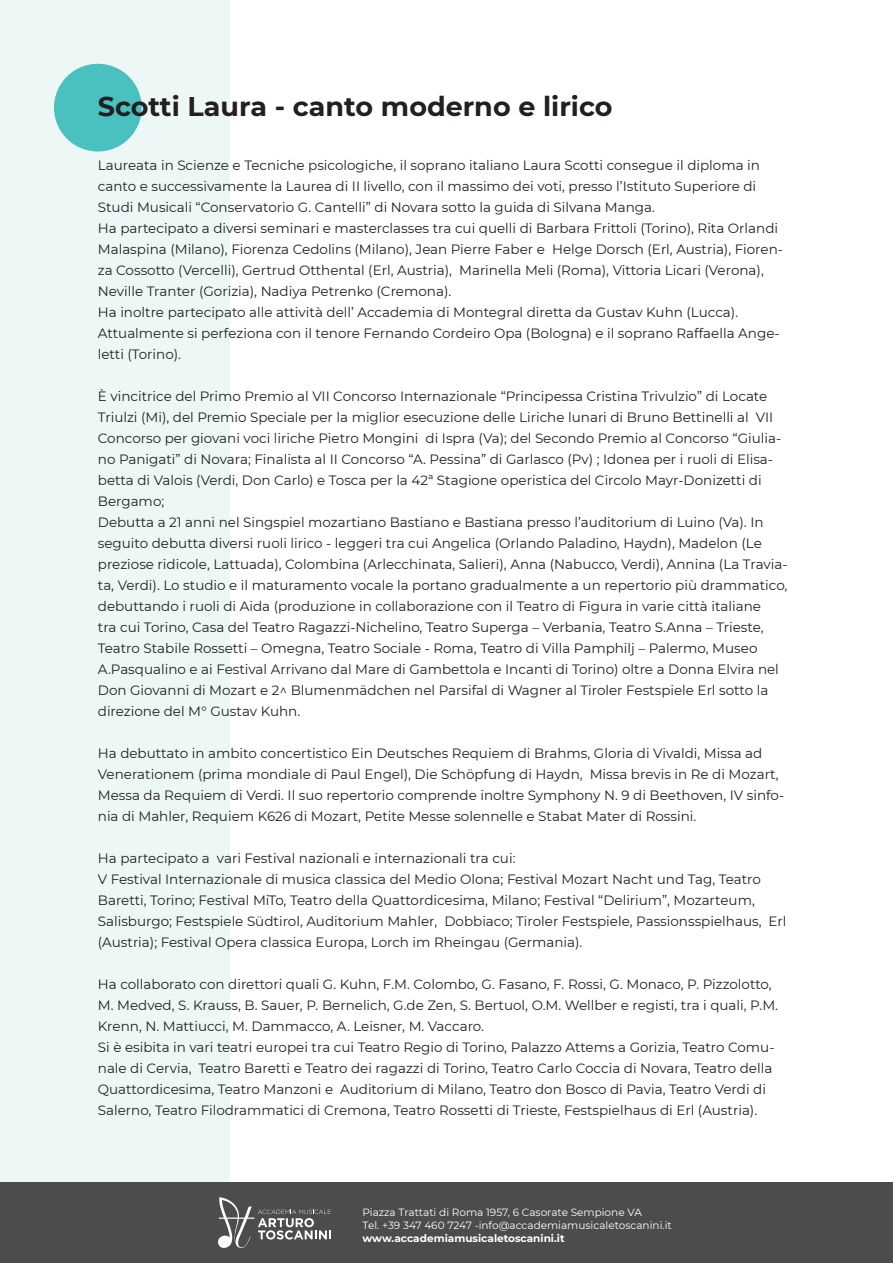
<style>
.page{position:relative;width:893px;height:1263px;background:#fff}
.page>*{position:absolute;margin:0;border:0;box-sizing:border-box;transform-origin:0 0}
.t1{font:700 27px "Montserrat";color:#231f20}
.t2{font:13.5px/21px "Montserrat";color:#231f20}
.t3{font:10.5px/12.6px "Montserrat";color:#fff}
.t4{font:700 10.5px "Montserrat";color:#fff}
</style>
<div class="page">
<div style="left:0;top:0;width:230px;height:1182px;background:#ecf7f6"></div>
<div style="left:0;top:1182px;width:893px;height:81px;background:#4b4c4d"></div>
<div style="left:54px;top:64px;width:88px;height:87px;background:#49c1bf;border-radius:50%"></div>
<svg style="left:218px;top:1197px;width:113px;height:51px"></svg>
<h1 class="t1" style="left:98px;top:87px;width:516px">Scotti Laura - canto moderno e lirico</h1>
<p class="t2" style="left:98px;top:154px;width:687px">Laureata in Scienze e Tecniche psicologiche, il soprano italiano Laura Scotti consegue il diploma in canto e successivamente la Laurea di II livello, con il massimo dei voti, presso l’Istituto Superiore di Studi Musicali “Conservatorio G. Cantelli” di Novara sotto la guida di Silvana Manga.<br>Ha partecipato a diversi seminari e masterclasses tra cui quelli di Barbara Frittoli (Torino), Rita Orlandi Malaspina (Milano), Fiorenza Cedolins (Milano), Jean Pierre Faber e Helge Dorsch (Erl, Austria), Fioren&shy;za Cossotto (Vercelli), Gertrud Otthental (Erl, Austria), Marinella Meli (Roma), Vittoria Licari (Verona), Neville Tranter (Gorizia), Nadiya Petrenko (Cremona).<br>Ha inoltre partecipato alle attività dell’ Accademia di Montegral diretta da Gustav Kuhn (Lucca).<br>Attualmente si perfeziona con il tenore Fernando Cordeiro Opa (Bologna) e il soprano Raffaella Ange&shy;letti (Torino).</p>
<p class="t2" style="left:98px;top:385px;width:691px">È vincitrice del Primo Premio al VII Concorso Internazionale “Principessa Cristina Trivulzio” di Locate Triulzi (Mi), del Premio Speciale per la miglior esecuzione delle Liriche lunari di Bruno Bettinelli al VII Concorso per giovani voci liriche Pietro Mongini di Ispra (Va); del Secondo Premio al Concorso “Giulia&shy;no Panigati” di Novara; Finalista al II Concorso “A. Pessina” di Garlasco (Pv) ; Idonea per i ruoli di Elisa&shy;betta di Valois (Verdi, Don Carlo) e Tosca per la 42ª Stagione operistica del Circolo Mayr-Donizetti di Bergamo;<br>Debutta a 21 anni nel Singspiel mozartiano Bastiano e Bastiana presso l’auditorium di Luino (Va). In seguito debutta diversi ruoli lirico - leggeri tra cui Angelica (Orlando Paladino, Haydn), Madelon (Le preziose ridicole, Lattuada), Colombina (Arlecchinata, Salieri), Anna (Nabucco, Verdi), Annina (La Travia&shy;ta, Verdi). Lo studio e il maturamento vocale la portano gradualmente a un repertorio più drammatico, debuttando i ruoli di Aida (produzione in collaborazione con il Teatro di Figura in varie città italiane<br>tra cui Torino, Casa del Teatro Ragazzi-Nichelino, Teatro Superga – Verbania, Teatro S.Anna – Trieste, Teatro Stabile Rossetti – Omegna, Teatro Sociale - Roma, Teatro di Villa Pamphilj – Palermo, Museo A.Pasqualino e ai Festival Arrivano dal Mare di Gambettola e Incanti di Torino) oltre a Donna Elvira nel Don Giovanni di Mozart e 2^ Blumenmädchen nel Parsifal di Wagner al Tiroler Festspiele Erl sotto la direzione del M° Gustav Kuhn.</p>
<p class="t2" style="left:98px;top:742px;width:688px">Ha debuttato in ambito concertistico Ein Deutsches Requiem di Brahms, Gloria di Vivaldi, Missa ad Venerationem (prima mondiale di Paul Engel), Die Schöpfung di Haydn, Missa brevis in Re di Mozart, Messa da Requiem di Verdi. Il suo repertorio comprende inoltre Symphony N. 9 di Beethoven, IV sinfo&shy;nia di Mahler, Requiem K626 di Mozart, Petite Messe solennelle e Stabat Mater di Rossini.</p>
<p class="t2" style="left:98px;top:847px;width:690px">Ha partecipato a vari Festival nazionali e internazionali tra cui:<br>V Festival Internazionale di musica classica del Medio Olona; Festival Mozart Nacht und Tag, Teatro Baretti, Torino; Festival MiTo, Teatro della Quattordicesima, Milano; Festival “Delirium”, Mozarteum, Salisburgo; Festspiele Südtirol, Auditorium Mahler, Dobbiaco; Tiroler Festspiele, Passionsspielhaus, Erl (Austria); Festival Opera classica Europa, Lorch im Rheingau (Germania).</p>
<p class="t2" style="left:98px;top:973px;width:682px">Ha collaborato con direttori quali G. Kuhn, F.M. Colombo, G. Fasano, F. Rossi, G. Monaco, P. Pizzolotto, M. Medved, S. Krauss, B. Sauer, P. Bernelich, G.de Zen, S. Bertuol, O.M. Wellber e registi, tra i quali, P.M.<br>Krenn, N. Mattiucci, M. Dammacco, A. Leisner, M. Vaccaro.<br>Si è esibita in vari teatri europei tra cui Teatro Regio di Torino, Palazzo Attems a Gorizia, Teatro Comu&shy;nale di Cervia, Teatro Baretti e Teatro dei ragazzi di Torino, Teatro Carlo Coccia di Novara, Teatro della Quattordicesima, Teatro Manzoni e Auditorium di Milano, Teatro don Bosco di Pavia, Teatro Verdi di Salerno, Teatro Filodrammatici di Cremona, Teatro Rossetti di Trieste, Festspielhaus di Erl (Austria).</p>
<p class="t3" style="left:363px;top:1206px;width:311px">Piazza Trattati di Roma 1957, 6 Casorate Sempione VA<br>Tel. +39 347 460 7247 -info@accademiamusicaletoscanini.it</p>
<p class="t4" style="left:363px;top:1230px;width:203px">www.accademiamusicaletoscanini.it</p>
</div>
